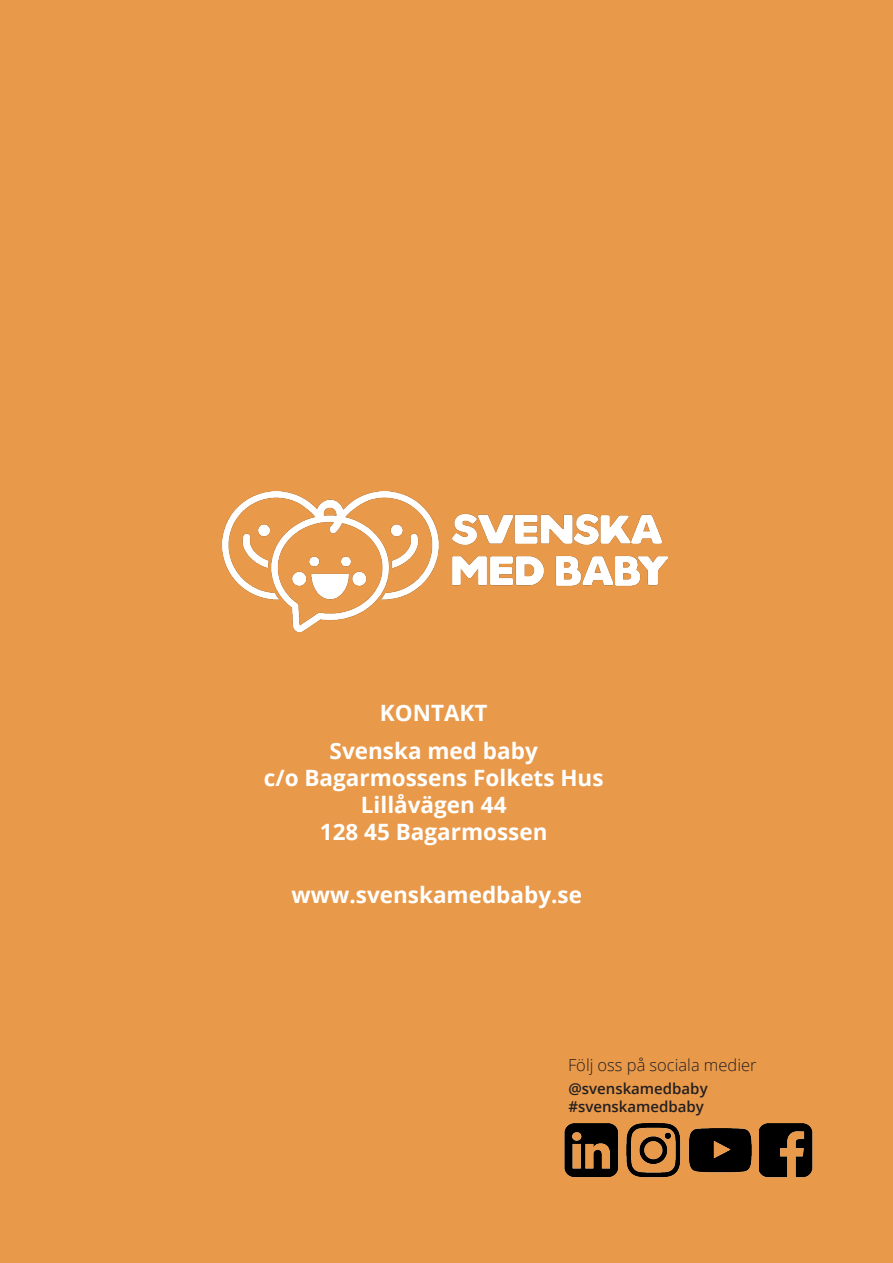
<style>
.page{position:relative;width:893px;height:1263px;background:#e9994a}
.page>*{position:absolute;margin:0;border:0;box-sizing:border-box;transform-origin:0 0}
.t1{font:700 22.5px "Open Sans";color:#fff}
.t2{font:300 16.5px "Open Sans";color:#231f20}
.t3{font:600 15px "Open Sans";color:#231f20}
</style>
<div class="page">
<img style="left:222px;top:491px;width:446px;height:140px">
<img style="left:564px;top:1123px;width:188px;height:55px">
<img style="left:759px;top:1123px;width:54px;height:55px">
<p class="t1" style="left:380px;top:697px;width:109px">KONTAKT</p>
<p class="t1" style="left:330px;top:735px;width:210px">Svenska med baby</p>
<p class="t1" style="left:264px;top:762px;width:341px">c/o Bagarmossens Folkets Hus</p>
<p class="t1" style="left:361px;top:789px;width:147px">Lillåvägen 44</p>
<p class="t1" style="left:320px;top:816px;width:229px">128 45 Bagarmossen</p>
<p class="t1" style="left:292px;top:879px;width:292px">www.svenskamedbaby.se</p>
<p class="t2" style="left:568px;top:1053px;width:190px">Följ oss på sociala medier</p>
<p class="t3" style="left:568px;top:1079px;width:141px">@svenskamedbaby</p>
<p class="t3" style="left:568px;top:1097px;width:137px">#svenskamedbaby</p>
</div>
